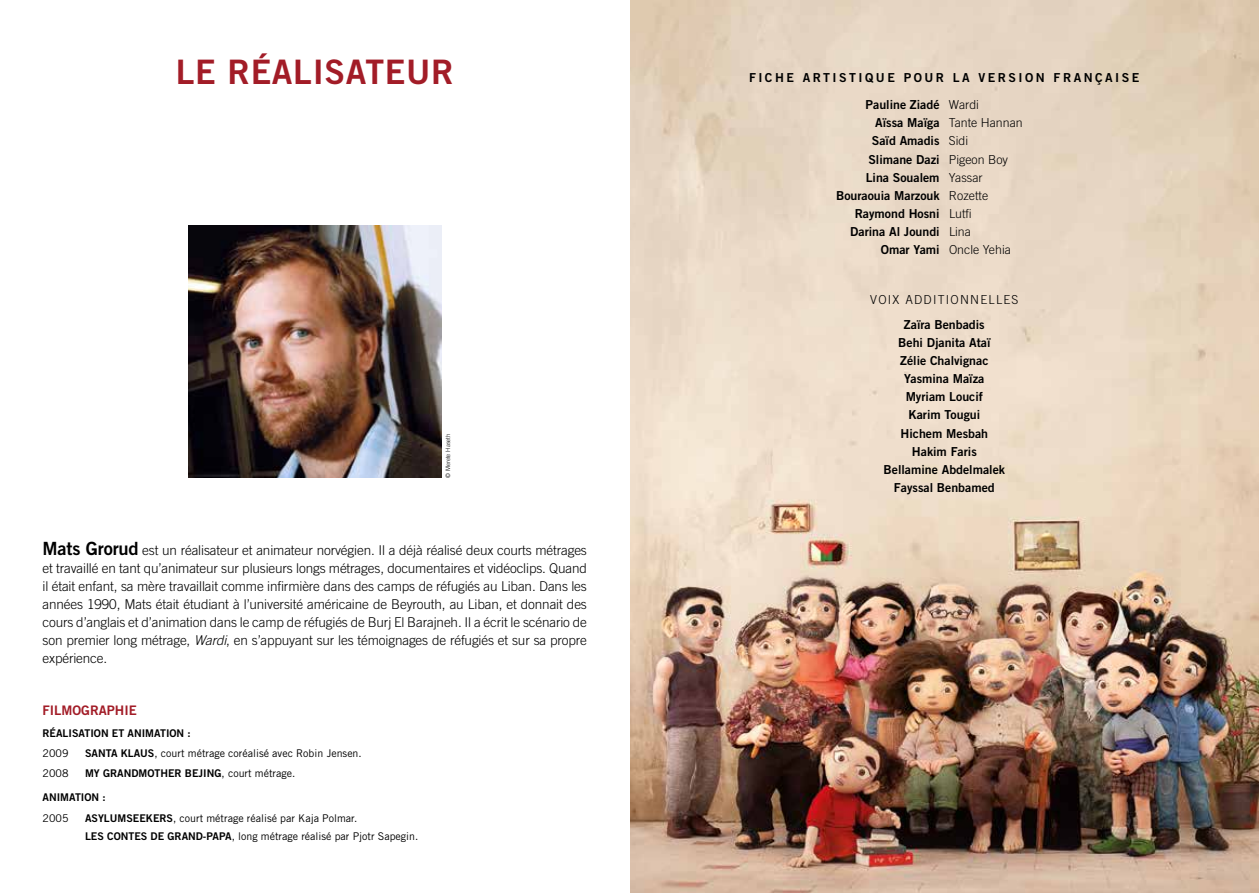
<style>
.page{position:relative;width:1259px;height:893px;background:#fff}
.page>*{position:absolute;margin:0;border:0;box-sizing:border-box;transform-origin:0 0}
.t1{font:33.75px "Trade Gothic Bold Two";letter-spacing:.02em;color:#a21c27}
.t2{font:300 13.5px/18px "Trade Gothic";letter-spacing:-.01em;color:#000;text-align:justify}
.t3{font:13.2px "Trade Gothic Bold Two";color:#a21c27}
.t4{font:12.3px/18.1px "Trade Gothic Bold Two";color:#000;text-align:center}
.t5{font:12.3px/27px "Trade Gothic Bold Two";letter-spacing:.2em;color:#000}
.t6{font:300 12.3px "Trade Gothic";color:#000}
.t7{font:300 12.3px "Trade Gothic";letter-spacing:.1em;color:#000}
.t8{font:10.65px/18.1px "Trade Gothic";color:#000}
.t9{font:10.65px "Trade Gothic Bold Two";color:#000}
.t10{font:300 6.15px "Trade Gothic";color:#000}
.s1{font-family:"Trade Gothic Bold Two";font-weight:400;font-size:18.15px}
.s2{font-style:italic}
.s3{font-family:"Trade Gothic Bold Two"}
.s4{font-family:"Trade Gothic"}
.s5{font-family:"Trade Gothic";font-weight:300}
.s6{font-family:"Trade Gothic Bold Two";font-weight:400}
</style>
<div class="page">
<img style="left:630px;top:0;width:629px;height:893px">
<img style="left:188px;top:225px;width:253px;height:253px">
<h1 class="t1" style="left:176px;top:51px;width:279px">LE RÉALISATEUR</h1>
<p class="t10" style="left:444px;top:478px;width:46px;rotate:-90deg">© Merete Haseth</p>
<p class="t2" style="left:43px;top:541px;width:546px"><span class="s1">Mats Grorud</span> est un réalisateur et animateur norvégien. Il a déjà réalisé deux courts métrages et travaillé en tant qu’animateur sur plusieurs longs métrages, documentaires et vidéoclips. Quand il était enfant, sa mère travaillait comme infirmière dans des camps de réfugiés au Liban. Dans les années 1990, Mats était étudiant à l’université américaine de Beyrouth, au Liban, et donnait des cours d’anglais et d’animation dans le camp de réfugiés de Burj El Barajneh. Il a écrit le scénario de son premier long métrage, <span class="s2">Wardi</span>, en s’appuyant sur les témoignages de réfugiés et sur sa propre expérience.</p>
<p class="t3" style="left:43px;top:702px;width:96px">FILMOGRAPHIE</p>
<p class="t9" style="left:43px;top:726px;width:150px">RÉALISATION ET ANIMATION :</p>
<p class="t8" style="left:43px;top:744px;width:27px">2009</p>
<p class="t8" style="left:85px;top:744px;width:278px"><span class="s3">SANTA KLAUS</span>, court métrage coréalisé avec Robin Jensen.</p>
<p class="t8" style="left:43px;top:764px;width:27px">2008</p>
<p class="t9" style="left:85px;top:767px;width:212px">MY GRANDMOTHER BEJING<span class="s4">, court métrage.</span></p>
<p class="t9" style="left:43px;top:791px;width:65px">ANIMATION :</p>
<p class="t8" style="left:43px;top:809px;width:27px">2005</p>
<p class="t8" style="left:85px;top:809px;width:335px"><span class="s3">ASYLUMSEEKERS</span>, court métrage réalisé par Kaja Polmar.<br><span class="s3">LES CONTES DE GRAND-PAPA</span>, long métrage réalisé par Pjotr Sapegin.</p>
<p class="t5" style="left:865px;top:64px;width:275px;text-indent:-117px">FICHE ARTISTIQUE POUR LA VERSION FRANÇAISE<br>Pauline Ziadé <span class="s5">Wardi</span></p>
<p class="t6" style="left:875px;top:116px;width:149px"><span class="s6">Aïssa Maïga</span> Tante Hannan</p>
<p class="t4" style="left:872px;top:132px;width:98px">Saïd Amadis <span class="s5">Sidi</span></p>
<p class="t4" style="left:868px;top:150px;width:141px">Slimane Dazi <span class="s5">Pigeon Boy</span></p>
<p class="t4" style="left:865px;top:168px;width:118px">Lina Soualem <span class="s5">Yassar</span></p>
<p class="t4" style="left:836px;top:186px;width:154px">Bouraouia Marzouk <span class="s5">Rozette</span></p>
<p class="t4" style="left:854px;top:204px;width:118px">Raymond Hosni <span class="s5">Lutfi</span></p>
<p class="t4" style="left:850px;top:223px;width:122px">Darina Al Joundi <span class="s5">Lina</span></p>
<p class="t6" style="left:881px;top:243px;width:132px"><span class="s6">Omar Yami</span> Oncle Yehia</p>
<p class="t7" style="left:870px;top:292px;width:150px">VOIX ADDITIONNELLES</p>
<p class="t4" style="left:883px;top:315px;width:123px">Zaïra Benbadis<br>Behi Djanita Ataï<br>Zélie Chalvignac<br>Yasmina Maïza<br>Myriam Loucif<br>Karim Tougui<br>Hichem Mesbah<br>Hakim Faris<br>Bellamine Abdelmalek<br>Fayssal Benbamed</p>
</div>
